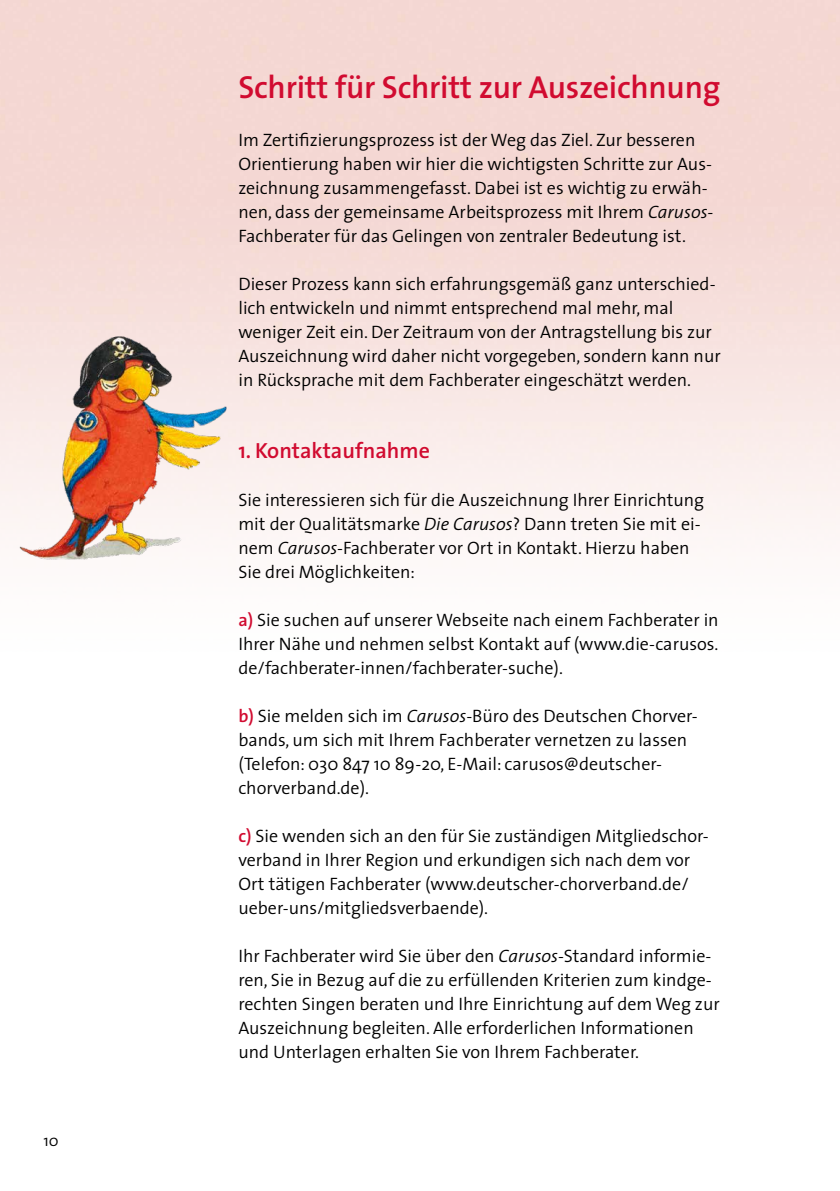
<style>
.page{position:relative;width:840px;height:1191px;background:#fff}
.page>*{position:absolute;margin:0;border:0;box-sizing:border-box;transform-origin:0 0}
.t1{font:600 32px "The Sans";letter-spacing:-.01em;color:#d10b30}
.t2{font:600 22px "The Sans";color:#d10b30}
.t3{font:300 18px/24px "The Sans";color:#000}
.t4{font:300 16px "The Sans";color:#000}
.s1{font-style:italic}
.s2{font-weight:600;color:#d10b30}
</style>
<div class="page">
<img style="left:5px;top:317px;width:236px;height:255px">
<p class="t4" style="left:43px;top:1130px;width:17px">10</p>
<h1 class="t1" style="left:238px;top:66px;width:483px">Schritt für Schritt zur Auszeichnung</h1>
<p class="t3" style="left:238px;top:128px;width:476px">Im Zertifizierungsprozess ist der Weg das Ziel. Zur besseren Orientierung haben wir hier die wichtigsten Schritte zur Aus&shy;zeichnung zusammengefasst. Dabei ist es wichtig zu erwäh&shy;nen, dass der gemeinsame Arbeitsprozess mit Ihrem <span class="s1">Carusos</span>-Fachberater für das Gelingen von zentraler Bedeutung ist.</p>
<p class="t3" style="left:238px;top:272px;width:483px">Dieser Prozess kann sich erfahrungsgemäß ganz unterschied&shy;lich entwickeln und nimmt entsprechend mal mehr, mal weniger Zeit ein. Der Zeitraum von der Antragstellung bis zur Auszeichnung wird daher nicht vorgegeben, sondern kann nur in Rücksprache mit dem Fachberater eingeschätzt werden.</p>
<p class="t2" style="left:238px;top:436px;width:193px">1. Kontaktaufnahme</p>
<p class="t3" style="left:238px;top:488px;width:467px">Sie interessieren sich für die Auszeichnung Ihrer Einrichtung mit der Qualitätsmarke <span class="s1">Die Carusos</span>? Dann treten Sie mit ei&shy;nem <span class="s1">Carusos</span>-Fachberater vor Ort in Kontakt. Hierzu haben Sie drei Möglichkeiten:</p>
<p class="t3" style="left:238px;top:608px;width:481px;text-align:justify"><span class="s2">a)</span> Sie suchen auf unserer Webseite nach einem Fachberater in Ihrer Nähe und nehmen selbst Kontakt auf (www.die-carusos. de/fachberater-innen/fachberater-suche).</p>
<p class="t3" style="left:238px;top:704px;width:460px"><span class="s2">b)</span> Sie melden sich im <span class="s1">Carusos</span>-Büro des Deutschen Chorver&shy;bands, um sich mit Ihrem Fachberater vernetzen zu lassen (Telefon: 030 847 10 89-20, E-Mail: carusos@deutscher&shy;chorverband.de).</p>
<p class="t3" style="left:238px;top:824px;width:471px"><span class="s2">c)</span> Sie wenden sich an den für Sie zuständigen Mitgliedschor&shy;verband in Ihrer Region und erkundigen sich nach dem vor Ort tätigen Fachberater (www.deutscher-chorverband.de/ ueber-uns/mitgliedsverbaende).</p>
<p class="t3" style="left:238px;top:944px;width:482px">Ihr Fachberater wird Sie über den <span class="s1">Carusos</span>-Standard informie&shy;ren, Sie in Bezug auf die zu erfüllenden Kriterien zum kindge&shy;rechten Singen beraten und Ihre Einrichtung auf dem Weg zur Auszeichnung begleiten. Alle erforderlichen Informationen und Unterlagen erhalten Sie von Ihrem Fachberater.</p>
</div>
